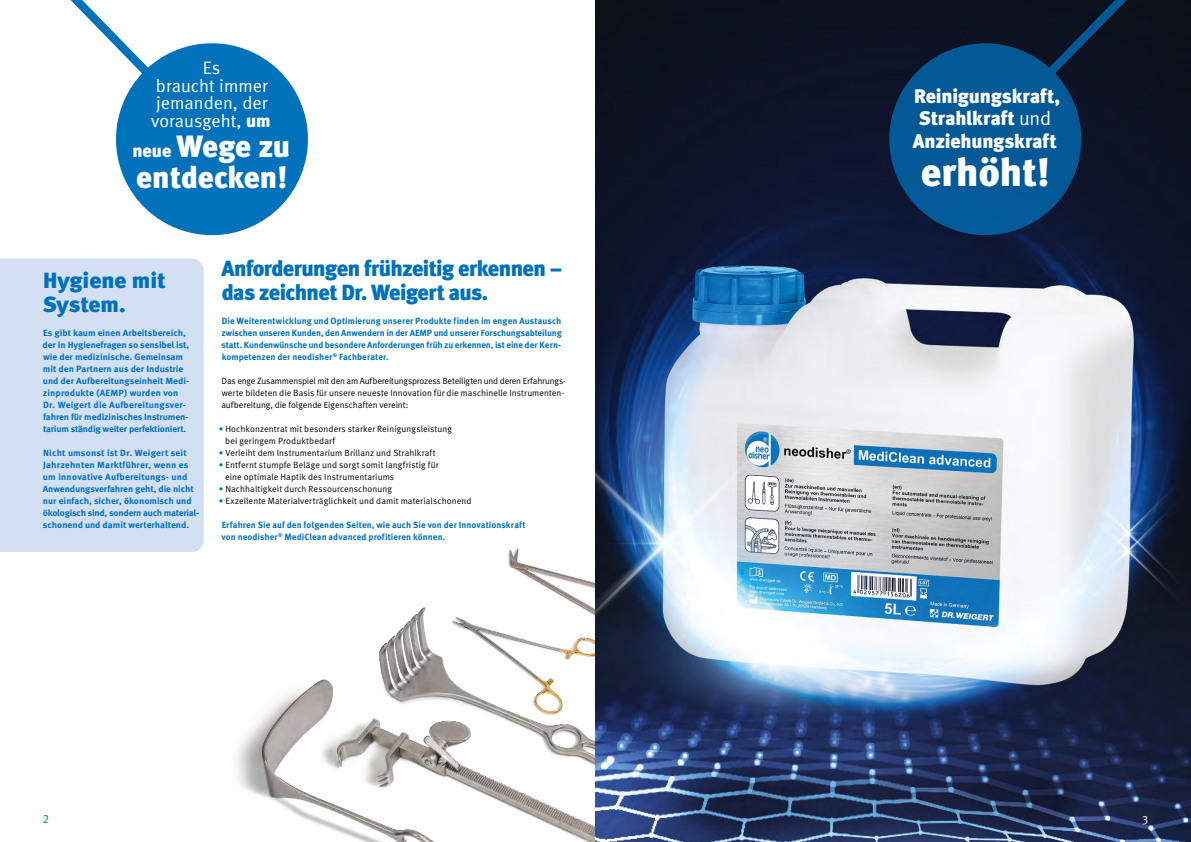
<style>
.page{position:relative;width:1191px;height:842px;background:#fff}
.page>*{position:absolute;margin:0;border:0;box-sizing:border-box;transform-origin:0 0}
.t1{font:39.5px "Meta Black LF";color:#fff}
.t2{font:30.8px/31px "Meta Black LF";letter-spacing:-.005em;color:#fff}
.t3{font:22px/24px "Meta Black LF";letter-spacing:-.025em;color:#0071bb}
.t4{font:22px/24px "Meta Black LF";color:#0071bb;scale:1.05 1}
.t5{font:19.7px/22.5px "Meta Black LF";letter-spacing:-.01em;color:#fff;text-align:center}
.t6{font:18px/17.7px "Meta Normal LF";color:#fff;text-align:center}
.t7{font:12px "Meta Normal LF";color:#0071bb}
.t8{font:12px "Meta Normal LF";color:#fff}
.t9{font:9px/12px "Meta Normal LF";letter-spacing:.01em;color:#000}
.t10{font:700 9px/12px "Meta OT";color:#0071bb;scale:1.05 1}
.t11{font:700 9px/12px "Meta OT";color:#0071bb;text-align:justify}
.s1{font-family:"Meta Black LF"}
.s2{font-size:18px}
.s3{color:#0071bb}
.s4{font-family:"Meta Normal LF"}
</style>
<div class="page">
<img style="left:237px;top:548px;width:358px;height:294px">
<img style="left:595px;top:0;width:596px;height:842px">
<div style="left:0;top:259px;width:204px;height:293px;background:#d3dff3"></div>
<svg style="left:70px;top:0;width:238px;height:236px;fill:#0071bb"></svg>
<svg style="left:875px;top:0;width:277px;height:249px;background:#083157"></svg>
<h3 class="t6" style="left:151px;top:59px;width:121px">Es<br>braucht immer jemanden, der vorausgeht, <span class="s1">um</span></h3>
<h2 class="t2" style="left:132px;top:131px;width:159px"><span class="s2">neue</span> Wege zu entdecken!</h2>
<h3 class="t4" style="left:43px;top:268px;width:119px">Hygiene mit<br>System.</h3>
<p class="t10" style="left:43px;top:327px;width:141px">Es gibt kaum einen Arbeitsbereich, der in Hygienefragen so sensibel ist, wie der medizinische. Gemeinsam mit den Partnern aus der Industrie und der Aufbereitungseinheit Medi&shy;zinprodukte (AEMP) wurden von Dr. Weigert die Aufbereitungsver&shy;fahren für medizinisches Instrumen&shy;tarium ständig weiter perfektioniert.</p>
<p class="t10" style="left:43px;top:447px;width:150px">Nicht umsonst ist Dr. Weigert seit Jahrzehnten Marktführer, wenn es um innovative Aufbereitungs- und Anwendungsverfahren geht, die nicht nur einfach, sicher, ökonomisch und ökologisch sind, sondern auch material&shy;schonend und damit werterhaltend.</p>
<h3 class="t3" style="left:221px;top:256px;width:342px">Anforderungen frühzeitig erkennen – das zeichnet Dr. Weigert aus.</h3>
<p class="t11" style="left:221px;top:315px;width:342px">Die Weiterentwicklung und Optimierung unserer Produkte finden im engen Austausch zwischen unseren Kunden, den Anwendern in der AEMP und unserer Forschungsabteilung statt. Kundenwünsche und besondere Anforderungen früh zu erkennen, ist eine der Kern&shy;kompetenzen der neodisher<sup>®</sup> Fachberater.</p>
<p class="t9" style="left:221px;top:375px;width:346px">Das enge Zusammenspiel mit den am Aufbereitungsprozess Beteiligten und deren Erfahrungs&shy;werte bildeten die Basis für unsere neueste Innovation für die maschinelle Instrumenten&shy;aufbereitung, die folgende Eigenschaften vereint:</p>
<p class="t9" style="left:225px;top:423px;width:228px;text-indent:-6px"><span class="s3">•</span> Hochkonzentrat mit besonders starker Reinigungsleistung bei geringem Produktbedarf</p>
<p class="t9" style="left:219px;top:447px;width:218px"><span class="s3">•</span> Verleiht dem Instrumentarium Brillanz und Strahlkraft</p>
<p class="t9" style="left:225px;top:459px;width:215px;text-indent:-6px"><span class="s3">•</span> Entfernt stumpfe Beläge und sorgt somit langfristig für eine optimale Haptik des Instrumentariums</p>
<p class="t9" style="left:219px;top:483px;width:175px"><span class="s3">•</span> Nachhaltigkeit durch Ressourcenschonung</p>
<p class="t9" style="left:219px;top:495px;width:254px"><span class="s3">•</span> Exzellente Materialverträglichkeit und damit materialschonend</p>
<p class="t11" style="left:221px;top:519px;width:305px">Erfahren Sie auf den folgenden Seiten, wie auch Sie von der Innovationskraft von neodisher<sup>®</sup> MediClean advanced profitieren können.</p>
<h3 class="t5" style="left:913px;top:84px;width:149px">Reinigungskraft,<br>Strahlkraft <span class="s4">und<br></span>Anziehungskraft</h3>
<h1 class="t1" style="left:920px;top:149px;width:130px">erhöht!</h1>
<h3 class="t7" style="left:43px;top:812px;width:8px">2</h3>
<h3 class="t8" style="left:1141px;top:813px;width:8px">3</h3>
</div>
